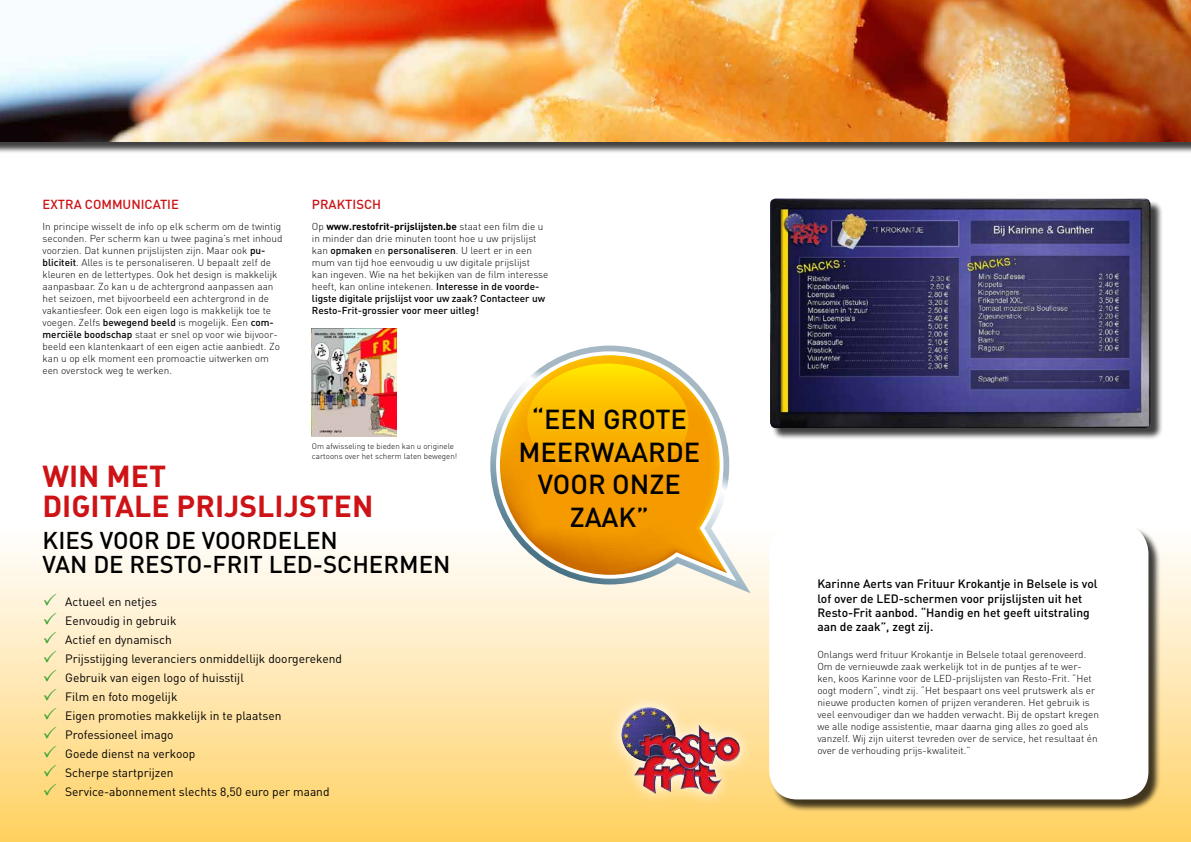
<style>
.page{position:relative;width:1191px;height:842px;background:#fff}
.page>*{position:absolute;margin:0;border:0;box-sizing:border-box;transform-origin:0 0}
.t1{font:700 30px/30px "DIN";color:#cd1316}
.t2{font:500 27.1px/32.6px "DIN";color:#000;text-align:center}
.t3{font:500 24px/24px "DIN";color:#000}
.t4{font:500 13px "DIN";color:#cd1316}
.t5{font:12px/19px "DIN";color:#000}
.t6{font:500 12px/14.4px "DIN";color:#000}
.t7{font:300 10px/12px "DIN";color:#000}
.t8{font:300 8px/9.6px "DIN";color:#000}
.s1{font-weight:500}
.s2{font-weight:700}
</style>
<div class="page">
<div style="left:0;top:524px;width:1191px;height:318px;background:linear-gradient(to bottom,#fff,#ffd163)"></div>
<div style="left:0;top:0;width:1191px;height:154px;background:#000;opacity:.75"></div>
<img style="left:0;top:0;width:1191px;height:142px">
<svg style="left:490px;top:346px;width:260px;height:247px"></svg>
<svg style="left:496px;top:351px;width:240px;height:230px"></svg>
<svg style="left:500px;top:355px;width:227px;height:220px"></svg>
<svg style="left:527px;top:363px;width:161px;height:117px;background:#f8b80b"></svg>
<div style="left:770px;top:526px;width:391px;height:286px;background:#000;opacity:.75"></div>
<div style="left:769px;top:524px;width:379px;height:275px;background:#fff;border-radius:28px"></div>
<img style="left:608px;top:693px;width:145px;height:114px">
<img style="left:621px;top:708px;width:32px;height:84px">
<div style="left:771px;top:200px;width:392px;height:240px;background:#000;opacity:.75"></div>
<img style="left:770px;top:198px;width:380px;height:230px">
<img style="left:312px;top:329px;width:84px;height:108px">
<svg style="left:44px;top:593px;width:32px;height:206px;background:#ffe6ad"></svg>
<h3 class="t4" style="left:43px;top:196px;width:138px">EXTRA COMMUNICATIE</h3>
<p class="t7" style="left:43px;top:220px;width:241px">In principe wisselt de info op elk scherm om de twintig seconden. Per scherm kan u twee pagina’s met inhoud voorzien. Dat kunnen prijslijsten zijn. Maar ook <span class="s1">pu&shy;bliciteit</span>. Alles is te personaliseren. U bepaalt zelf de kleuren en de lettertypes. Ook het design is makkelijk aanpasbaar. Zo kan u de achtergrond aanpassen aan het seizoen, met bijvoorbeeld een achtergrond in de vakantiesfeer. Ook een eigen logo is makkelijk toe te voegen. Zelfs <span class="s1">bewegend beeld</span> is mogelijk. Een <span class="s1">com&shy;merciële boodschap</span> staat er snel op voor wie bijvoor&shy;beeld een klantenkaart of een eigen actie aanbiedt. Zo kan u op elk moment een promoactie uitwerken om een overstock weg te werken.</p>
<h3 class="t4" style="left:312px;top:196px;width:71px">PRAKTISCH</h3>
<p class="t7" style="left:312px;top:220px;width:238px">Op <span class="s2">www.restofrit-prijslijsten.be</span> staat een film die u in minder dan drie minuten toont hoe u uw prijslijst kan <span class="s1">opmaken</span> en <span class="s1">personaliseren</span>. U leert er in een mum van tijd hoe eenvoudig u uw digitale prijslijst kan ingeven. Wie na het bekijken van de film interesse heeft, kan online intekenen. <span class="s1">Interesse in de voorde&shy;ligste digitale prijslijst voor uw zaak? Contacteer uw Resto-Frit-grossier voor meer uitleg!</span></p>
<p class="t8" style="left:312px;top:442px;width:147px">Om afwisseling te bieden kan u originele cartoons over het scherm laten bewegen!</p>
<h1 class="t1" style="left:43px;top:459px;width:332px">WIN MET<br>DIGITALE PRIJSLIJSTEN</h1>
<h3 class="t3" style="left:43px;top:528px;width:409px">KIES VOOR DE VOORDELEN<br>VAN DE RESTO-FRIT LED-SCHERMEN</h3>
<p class="t5" style="left:65px;top:592px;width:278px">Actueel en netjes<br>Eenvoudig in gebruik<br>Actief en dynamisch<br>Prijsstijging leveranciers onmiddellijk doorgerekend<br>Gebruik van eigen logo of huisstijl<br>Film en foto mogelijk<br>Eigen promoties makkelijk in te plaatsen<br>Professioneel imago<br>Goede dienst na verkoop<br>Scherpe startprijzen<br>Service-abonnement slechts 8,50 euro per maand</p>
<h2 class="t2" style="left:518px;top:402px;width:183px">“EEN GROTE<br>MEERWAARDE<br>VOOR ONZE<br>ZAAK”</h2>
<p class="t6" style="left:817px;top:576px;width:282px">Karinne Aerts van Frituur Krokantje in Belsele is vol lof over de LED-schermen voor prijslijsten uit het Resto-Frit aanbod. “Handig en het geeft uitstraling aan de zaak”, zegt zij.</p>
<p class="t7" style="left:817px;top:648px;width:283px">Onlangs werd frituur Krokantje in Belsele totaal gerenoveerd.<br>Om de vernieuwde zaak werkelijk tot in de puntjes af te wer&shy;ken, koos Karinne voor de LED-prijslijsten van Resto-Frit. “Het oogt modern”, vindt zij. “Het bespaart ons veel prutswerk als er nieuwe producten komen of prijzen veranderen. Het gebruik is veel eenvoudiger dan we hadden verwacht. Bij de opstart kregen we alle nodige assistentie, maar daarna ging alles zo goed als vanzelf. Wij zijn uiterst tevreden over de service, het resultaat én over de verhouding prijs-kwaliteit.”</p>
</div>
